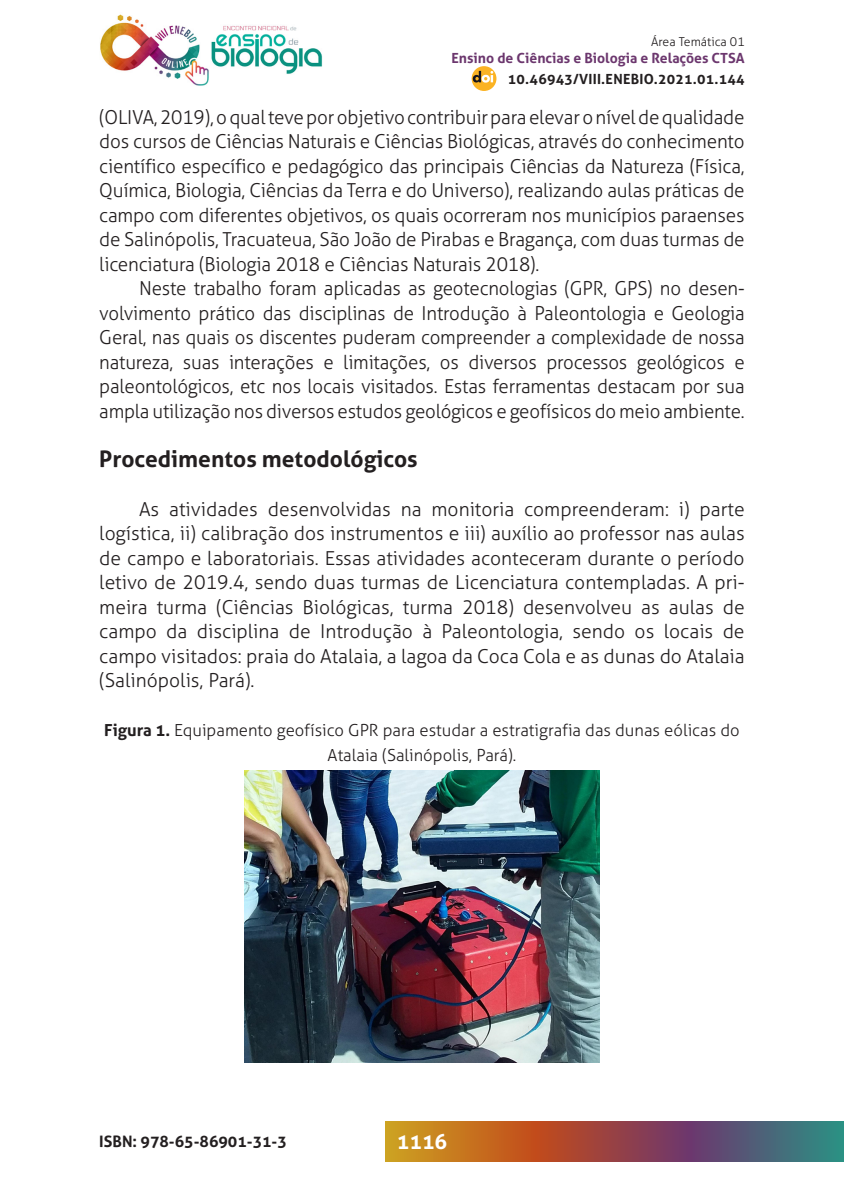
<style>
.page{position:relative;width:844px;height:1191px;background:#fff}
.page>*{position:absolute;margin:0;border:0;box-sizing:border-box;transform-origin:0 0}
._5_SUBTÍTULO{font:700 22.75px "Aller";color:#231f20}
.t1{font:700 21px "Aller";color:#fff}
._2_CORPO{font:300 19.25px/24.5px "Aller";letter-spacing:-.01em;color:#231f20;text-align:justify}
._7_LEGENDAS{font:300 16.62px/24.5px "Aller";color:#231f20;text-align:center}
.t2{font:700 15.75px "Aller";color:#231f20}
.t3{font:700 14px "Aller";color:#6c376e}
.t4{font:700 14px "Aller";letter-spacing:.02em;color:#231f20}
.t5{font:300 12.25px "Aller";color:#231f20}
.s1{font-weight:700}
</style>
<div class="page">
<img style="left:100px;top:14px;width:109px;height:72px">
<img style="left:211px;top:25px;width:111px;height:49px">
<svg style="left:385px;top:1121px;width:458px;height:40px;background:#8d5e49"></svg>
<div style="left:471px;top:66px;width:25px;height:25px;background:#fbb323;border-radius:50%"></div>
<svg style="left:472px;top:71px;width:21px;height:12px"></svg>
<img style="left:244px;top:770px;width:355px;height:293px">
<p class="t5" style="left:651px;top:34px;width:95px">Área Temática 01</p>
<p class="t3" style="left:451px;top:49px;width:294px">Ensino de Ciências e Biologia e Relações CTSA</p>
<p class="t4" style="left:508px;top:70px;width:238px">10.46943/VIII.ENEBIO.2021.01.144</p>
<p class="_2_CORPO" style="left:99px;top:105px;width:646px">(OLIVA, 2019), o qual teve por objetivo contribuir para elevar o nível de qualidade dos cursos de Ciências Naturais e Ciências Biológicas, através do conhecimento científico específico e pedagógico das principais Ciências da Natureza (Física, Química, Biologia, Ciências da Terra e do Universo), realizando aulas práticas de campo com diferentes objetivos, os quais ocorreram nos municípios paraenses de Salinópolis, Tracuateua, São João de Pirabas e Bragança, com duas turmas de licenciatura (Biologia 2018 e Ciências Naturais 2018).</p>
<p class="_2_CORPO" style="left:99px;top:276px;width:646px;text-indent:40px">Neste trabalho foram aplicadas as geotecnologias (GPR, GPS) no desen&shy;volvimento prático das disciplinas de Introdução à Paleontologia e Geologia Geral, nas quais os discentes puderam compreender a complexidade de nossa natureza, suas interações e limitações, os diversos processos geológicos e paleontológicos, etc nos locais visitados. Estas ferramentas destacam por sua ampla utilização nos diversos estudos geológicos e geofísicos do meio ambiente.</p>
<p class="_5_SUBTÍTULO" style="left:99px;top:445px;width:320px">Procedimentos metodológicos</p>
<p class="_2_CORPO" style="left:99px;top:497px;width:646px;text-indent:40px">As atividades desenvolvidas na monitoria compreenderam: i) parte logística, ii) calibração dos instrumentos e iii) auxílio ao professor nas aulas de campo e laboratoriais. Essas atividades aconteceram durante o período letivo de 2019.4, sendo duas turmas de Licenciatura contempladas. A pri&shy;meira turma (Ciências Biológicas, turma 2018) desenvolveu as aulas de campo da disciplina de Introdução à Paleontologia, sendo os locais de campo visitados: praia do Atalaia, a lagoa da Coca Cola e as dunas do Atalaia (Salinópolis, Pará).</p>
<p class="_7_LEGENDAS" style="left:104px;top:718px;width:636px"><span class="s1">Figura 1.</span> Equipamento geofísico GPR para estudar a estratigrafia das dunas eólicas do<br>Atalaia (Salinópolis, Pará).</p>
<p class="t2" style="left:99px;top:1131px;width:189px">ISBN: 978-65-86901-31-3</p>
<p class="t1" style="left:396px;top:1128px;width:52px">1116</p>
</div>
